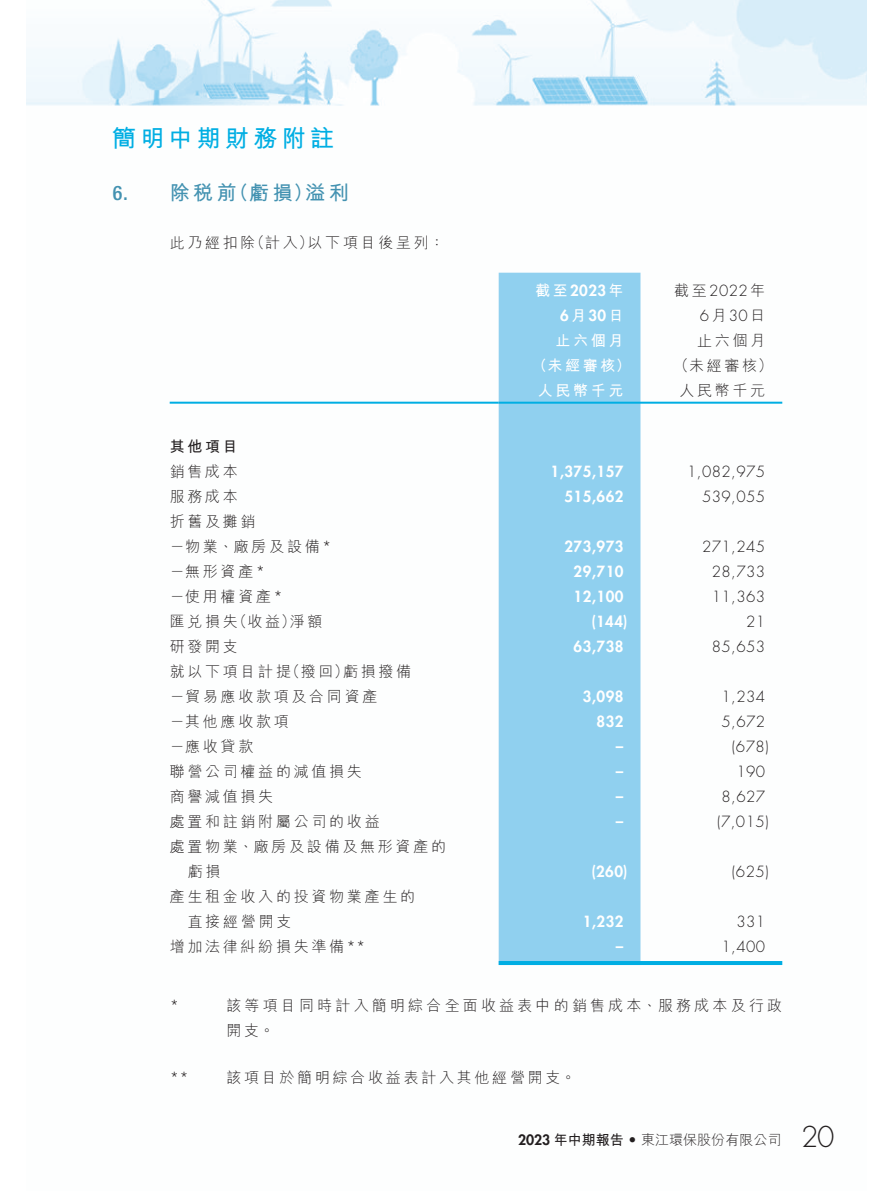
<style>
.page{position:relative;width:893px;height:1191px;background:#fff}
.page>*{position:absolute;margin:0;border:0;box-sizing:border-box;transform-origin:0 0}
.t1{font:24px "M Hei HK Bold E Ten B5 H";letter-spacing:.18em;color:#00aee3}
.t2{font:19.95px "M Hei HK Bold E Ten B5 H";letter-spacing:.175em;color:#4392b1}
.t3{font:15px/25px "M Hei HK Light E Ten B5 H";letter-spacing:.18em;color:#231f20}
.t4{font:300 15px/25px "Futura Std";letter-spacing:.03em;color:#231f20;text-align:right}
.t5{font:800 15px/25px "Futura Std";letter-spacing:.03em;color:#fff;text-align:right}
.t6{font:15px/25px "M Hei HK Light E Ten B5 H";letter-spacing:.21em;color:#231f20}
.t7{font:15px "M Hei HK Bold E Ten B5 H";letter-spacing:.18em;color:#fff}
.t8{font:15px "M Hei HK Bold E Ten B5 H";color:#231f20}
.t9{font:13.95px "M Hei HK Light E Ten B5 H";color:#231f20}
.s1{font-family:"Helvetica Neue LT Std";font-weight:500;font-stretch:condensed}
.s2{font-family:"M Hei HK Bold E Ten B5 H";font-weight:400}
.s3{font-family:"M Hei HK Light E Ten B5 H";font-weight:400}
.s4{font-family:"Futura Std";font-weight:300}
.s5{font-family:"Futura Std";font-weight:800}
.s6{font-family:"M Hei HK Bold E Ten B5 H"}
.s7{font-family:"Futura Std";font-weight:300;font-size:28.05px}
</style>
<div class="page">
<img style="left:27px;top:0;width:839px;height:966px">
<div style="left:498px;top:273px;width:142px;height:688px;background:#90d0ef"></div>
<hr style="left:170px;top:402px;width:328px;height:2px;background:#00aee3">
<hr style="left:498px;top:402px;width:284px;height:2px;background:#00aee3">
<hr style="left:498px;top:961px;width:284px;height:4px;background:#00aee3">
<h1 class="t1" style="left:112px;top:129px;width:224px">簡明中期財務附註</h1>
<h2 class="t2" style="left:113px;top:185px;width:237px"><span class="s1">6.</span> 除稅前（虧損）溢利</h2>
<p class="t3" style="left:170px;top:232px;width:276px">此乃經扣除（計入）以下項目後呈列：</p>
<p class="t5" style="left:535px;top:278px;width:90px"><span class="s2">截至</span>2023<span class="s2">年<br></span>6<span class="s2">月</span>30<span class="s2">日</span></p>
<p class="t7" style="left:555px;top:334px;width:70px">止六個月</p>
<p class="t4" style="left:674px;top:279px;width:92px"><span class="s3">截至</span>2022<span class="s3">年<br></span>6<span class="s3">月</span>30<span class="s3">日</span></p>
<p class="t3" style="left:697px;top:330px;width:70px">止六個月</p>
<p class="t7" style="left:532px;top:360px;width:100px">（未經審核）</p>
<p class="t3" style="left:673px;top:355px;width:101px">（未經審核）</p>
<p class="t7" style="left:537px;top:385px;width:87px">人民幣千元</p>
<p class="t3" style="left:679px;top:380px;width:87px">人民幣千元</p>
<p class="t8" style="left:170px;top:440px;width:70px">其他項目</p>
<p class="t3" style="left:170px;top:461px;width:70px">銷售成本</p>
<p class="t5" style="left:550px;top:459px;width:74px">1,375,157</p>
<p class="t4" style="left:687px;top:460px;width:80px">1,082,975</p>
<p class="t3" style="left:170px;top:486px;width:70px">服務成本</p>
<p class="t5" style="left:564px;top:484px;width:60px">515,662</p>
<p class="t4" style="left:702px;top:485px;width:65px">539,055</p>
<p class="t3" style="left:170px;top:511px;width:163px">折舊及攤銷<br>－物業、廠房及設備<span class="s4">*</span></p>
<p class="t5" style="left:564px;top:534px;width:60px">273,973</p>
<p class="t4" style="left:702px;top:535px;width:65px">271,245</p>
<p class="t3" style="left:170px;top:561px;width:97px">－無形資產<span class="s4">*</span></p>
<p class="t5" style="left:573px;top:559px;width:51px">29,710</p>
<p class="t4" style="left:711px;top:560px;width:55px">28,733</p>
<p class="t3" style="left:170px;top:586px;width:114px">－使用權資產<span class="s4">*</span></p>
<p class="t5" style="left:573px;top:584px;width:51px">12,100</p>
<p class="t4" style="left:711px;top:585px;width:55px">11,363</p>
<p class="t3" style="left:170px;top:611px;width:154px">匯兌損失（收益）淨額</p>
<p class="t5" style="left:591px;top:609px;width:37px">(144)</p>
<p class="t4" style="left:746px;top:610px;width:21px">21</p>
<p class="t3" style="left:170px;top:636px;width:70px">研發開支</p>
<p class="t5" style="left:573px;top:634px;width:51px">63,738</p>
<p class="t4" style="left:711px;top:635px;width:55px">85,653</p>
<p class="t3" style="left:170px;top:661px;width:243px">就以下項目計提（撥回）虧損撥備－貿易應收款項及合同資產</p>
<p class="t5" style="left:582px;top:684px;width:42px">3,098</p>
<p class="t4" style="left:721px;top:685px;width:45px">1,234</p>
<p class="t3" style="left:170px;top:711px;width:121px">－其他應收款項</p>
<p class="t5" style="left:596px;top:709px;width:28px">832</p>
<p class="t4" style="left:721px;top:710px;width:45px">5,672</p>
<p class="t3" style="left:170px;top:736px;width:85px">－應收貸款</p>
<p class="t5" style="left:616px;top:734px;width:9px">–</p>
<p class="t4" style="left:732px;top:735px;width:38px">(678)</p>
<p class="t3" style="left:170px;top:761px;width:194px">聯營公司權益的減值損失</p>
<p class="t5" style="left:616px;top:759px;width:9px">–</p>
<p class="t4" style="left:736px;top:760px;width:30px">190</p>
<p class="t3" style="left:170px;top:786px;width:105px">商譽減值損失</p>
<p class="t5" style="left:616px;top:784px;width:9px">–</p>
<p class="t4" style="left:721px;top:785px;width:45px">8,627</p>
<p class="t3" style="left:170px;top:811px;width:211px">處置和註銷附屬公司的收益</p>
<p class="t5" style="left:616px;top:809px;width:9px">–</p>
<p class="t4" style="left:717px;top:810px;width:53px">(7,015)</p>
<p class="t3" style="left:188px;top:836px;width:260px;text-indent:-18px">處置物業、廠房及設備及無形資產的虧損</p>
<p class="t5" style="left:591px;top:859px;width:37px">(260)</p>
<p class="t4" style="left:732px;top:860px;width:38px">(625)</p>
<p class="t3" style="left:188px;top:886px;width:229px;text-indent:-18px">產生租金收入的投資物業產生的直接經營開支</p>
<p class="t5" style="left:582px;top:909px;width:42px">1,232</p>
<p class="t4" style="left:736px;top:910px;width:30px">331</p>
<p class="t3" style="left:170px;top:936px;width:197px">增加法律糾紛損失準備<span class="s4">**</span></p>
<p class="t5" style="left:616px;top:934px;width:9px">–</p>
<p class="t4" style="left:721px;top:935px;width:45px">1,400</p>
<p class="t4" style="left:170px;top:994px;width:11px">*</p>
<p class="t6" style="left:226px;top:994px;width:557px">該等項目同時計入簡明綜合全面收益表中的銷售成本、服務成本及行政開支。</p>
<p class="t4" style="left:170px;top:1066px;width:21px">**</p>
<p class="t3" style="left:226px;top:1067px;width:351px">該項目於簡明綜合收益表計入其他經營開支。</p>
<p class="t9" style="left:518px;top:1135px;width:318px"><span class="s5">2023</span> <span class="s6">年中期報告</span> <span class="s4">•</span> 東江環保股份有限公司 <span class="s7">20</span></p>
</div>
